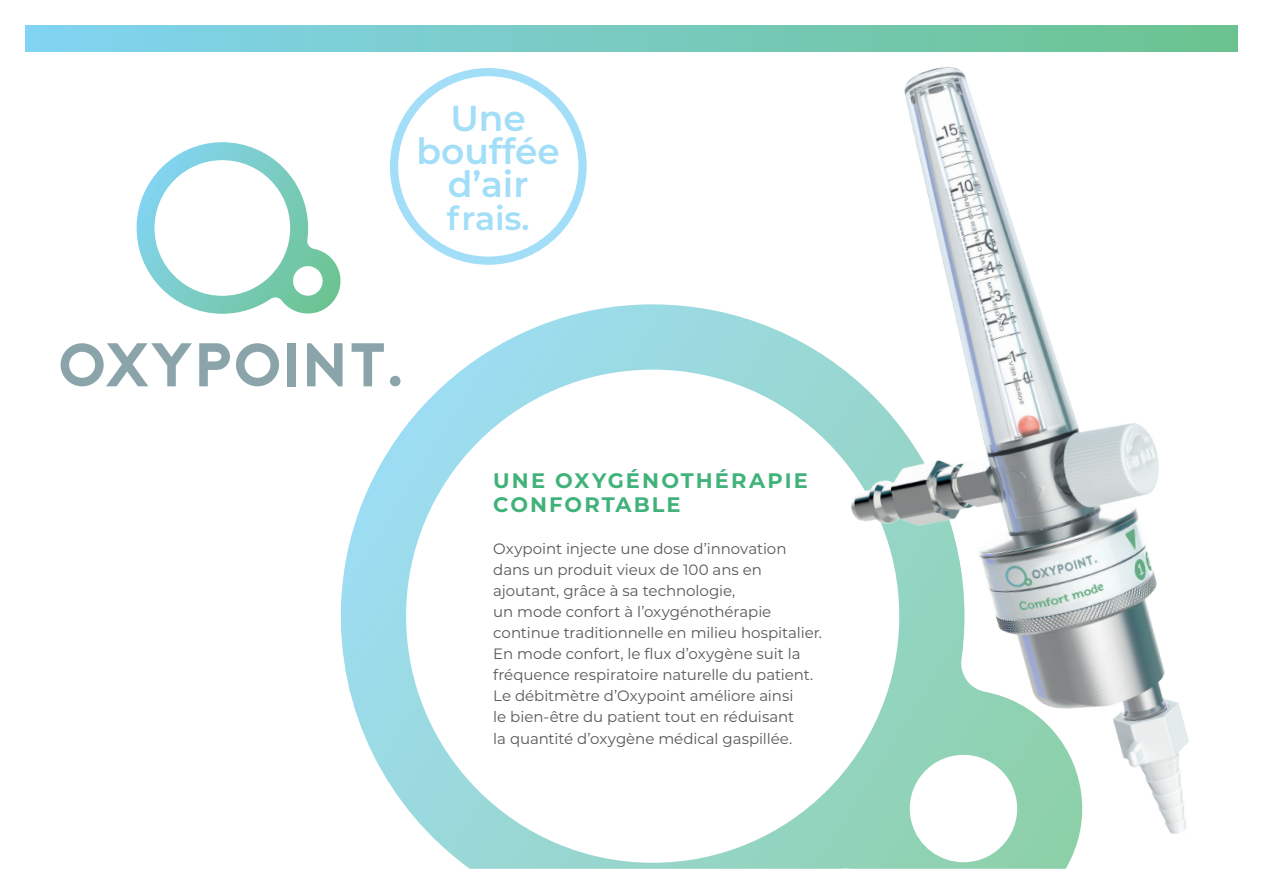
<style>
.page{position:relative;width:1263px;height:893px;background:#fff}
.page>*{position:absolute;margin:0;border:0;box-sizing:border-box;transform-origin:0 0}
.t1{font:600 36px/33px "Montserrat";color:#a2def8;text-align:center}
.t2{font:600 33px "Montserrat";color:#a2def8}
.t3{font:700 21px/24px "Montserrat";letter-spacing:.1em;color:#41b279}
.t4{font:15px/21px "Montserrat";letter-spacing:-.005em;color:#57585a}
</style>
<div class="page">
<div style="left:26px;top:26px;width:1211px;height:25px;background:linear-gradient(to right,#82d3f1,#6bc38f)"></div>
<svg style="left:338px;top:304px;width:462px;height:565px"></svg>
<svg style="left:199px;top:343px;width:31px;height:43px"></svg>
<div style="left:287px;top:343px;width:9px;height:43px;background:#8aa4a9"></div>
<svg style="left:352px;top:343px;width:32px;height:43px"></svg>
<svg style="left:390px;top:376px;width:10px;height:10px"></svg>
<svg style="left:136px;top:142px;width:206px;height:175px"></svg>
<svg style="left:307px;top:343px;width:36px;height:43px"></svg>
<svg style="left:236px;top:343px;width:43px;height:43px"></svg>
<svg style="left:61px;top:343px;width:131px;height:43px"></svg>
<img style="left:800px;top:33px;width:438px;height:836px">
<svg style="left:390px;top:68px;width:197px;height:197px"></svg>
<p class="t1" style="left:450px;top:100px;width:77px">Une</p>
<p class="t1" style="left:416px;top:133px;width:145px">bouffée d’air</p>
<p class="t2" style="left:447px;top:194px;width:85px">frais.</p>
<p class="t3" style="left:493px;top:468px;width:316px">UNE OXYGÉNOTHÉRAPIE<br>CONFORTABLE</p>
<p class="t4" style="left:493px;top:538px;width:330px">Oxypoint injecte une dose d’innovation dans un produit vieux de 100 ans en ajoutant, grâce à sa technologie,<br>un mode confort à l’oxygénothérapie continue traditionnelle en milieu hospitalier.</p>
<p class="t4" style="left:493px;top:643px;width:321px">En mode confort, le flux d’oxygène suit la fréquence respiratoire naturelle du patient.<br>Le débitmètre d’Oxypoint améliore ainsi</p>
<p class="t4" style="left:493px;top:706px;width:302px">le bien-être du patient tout en réduisant</p>
<p class="t4" style="left:493px;top:727px;width:300px">la quantité d’oxygène médical gaspillée.</p>
</div>
